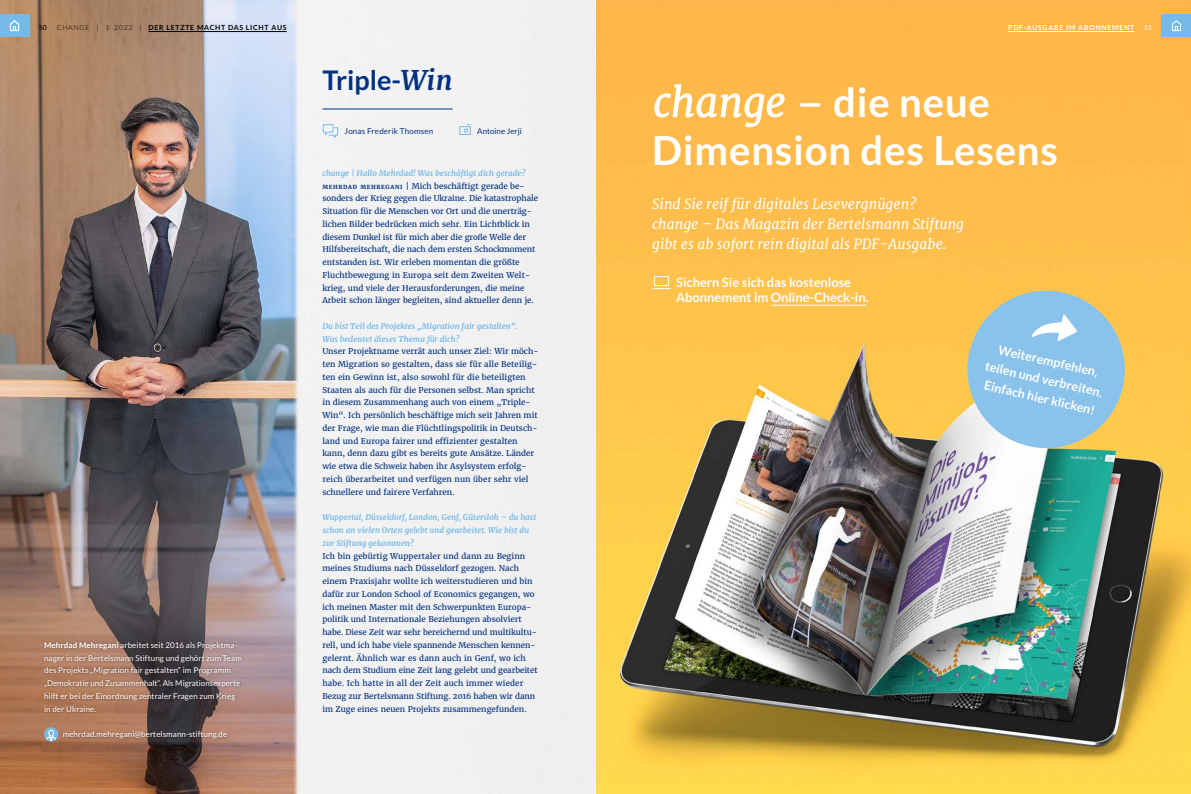
<style>
.page{position:relative;width:1191px;height:794px;background:#fff}
.page>*{position:absolute;margin:0;border:0;box-sizing:border-box;transform-origin:0 0}
.t1{font:700 40.1px/48px "Lato";letter-spacing:.02em;color:#fff;scale:1.2 1}
.t2{font:700 27px "Lato";color:#003082}
.t3{font:italic 14px/20px "Merriweather";color:#fff}
.t4{font:700 12.9px/15.5px "Lato";color:#fff}
.t5{font:700 12.5px/19px "Lato";color:#fff;text-align:center}
.t6{font:8px/12.8px "Merriweather";color:#003082}
.t7{font:8px/12.8px "Lato";letter-spacing:.01em;color:#fff}
.t8{font:italic 700 8px/12.8px "Merriweather";color:#76bae7}
.t9{font:8px "Lato";letter-spacing:.02em;color:#003082}
.t10{font:8px "Lato";color:#003082}
.t11{font:700 7px "Lato";letter-spacing:.1em;color:#000}
.t12{font:700 7px "Lato";letter-spacing:.1em;color:#fff}
.t13{font:7px "Lato";color:#000}
.t14{font:7px "Lato";color:#fff}
.s1{font-weight:300}
.s2{font-weight:700}
.s3{font-family:"Merriweather";font-style:italic}
.s4{font-weight:700;font-style:italic;color:#76bae7}
.s5{font-weight:700;font-size:5.6px}
.s6{font-style:inherit}
</style>
<div class="page">
<img style="left:0;top:0;width:1191px;height:794px">
<svg style="left:652px;top:276px;width:18px;height:13px"></svg>
<svg style="left:959px;top:283px;width:173px;height:173px;background:#afc6c0"></svg>
<svg style="left:323px;top:124px;width:15px;height:14px"></svg>
<svg style="left:459px;top:124px;width:12px;height:11px"></svg>
<hr style="left:322px;top:108px;width:130px;height:1px;background:#003082">
<hr style="left:771px;top:305px;width:95px;height:1px;background:#fff">
<div style="left:42px;top:639px;width:202px;height:102px;background:#000;opacity:.4"></div>
<div style="left:44px;top:727px;width:14px;height:14px;background:#76bae7;border-radius:50%"></div>
<svg style="left:46px;top:729px;width:10px;height:12px"></svg>
<svg style="left:654px;top:84px;width:130px;height:43px"></svg>
<hr style="left:148px;top:31px;width:138px;height:1px;background:#000">
<div style="left:0;top:14px;width:29px;height:23px;background:#76bae7"></div>
<div style="left:1161px;top:14px;width:30px;height:23px;background:#76bae7"></div>
<svg style="left:1171px;top:20px;width:10px;height:11px"></svg>
<svg style="left:10px;top:20px;width:9px;height:11px"></svg>
<hr style="left:1008px;top:31px;width:126px;height:1px;background:#fff">
<p class="t13" style="left:39px;top:23px;width:10px">50</p>
<p class="t11" style="left:57px;top:23px;width:231px"><span class="s1">CHANGE | 1 2022 |</span> DER LETZTE MACHT DAS LICHT AUS</p>
<p class="t12" style="left:1008px;top:23px;width:127px">PDF-AUSGABE IM ABONNEMENT</p>
<p class="t14" style="left:1144px;top:23px;width:10px">51</p>
<p class="t7" style="left:44px;top:638px;width:199px"><span class="s2">Mehrdad Mehregani</span> arbeitet seit 2016 als Projektma&shy;nager in der Bertelsmann Stiftung und gehört zum Team des Projekts „Migration fair gestalten“ im Programm „Demokratie und Zusammenhalt“. Als Migrationsexperte hilft er bei der Einordnung zentraler Fragen zum Krieg in der Ukraine.</p>
<p class="t7" style="left:63px;top:728px;width:166px">mehrdad.mehregani@bertelsmann-stiftung.de</p>
<h2 class="t2" style="left:322px;top:65px;width:132px">Triple-<span class="s3">Win</span></h2>
<p class="t9" style="left:345px;top:126px;width:90px">Jonas Frederik Thomsen</p>
<p class="t10" style="left:477px;top:126px;width:46px">Antoine Jerji</p>
<p class="t6" style="left:322px;top:166px;width:217px"><span class="s4">change | Hallo Mehrdad! Was beschäftigt dich gerade?<br></span><span class="s5">MEHRDAD MEHREGANI</span> <span class="s6">|</span> Mich beschäftigt gerade be&shy;sonders der Krieg gegen die Ukraine. Die katastrophale Situation für die Menschen vor Ort und die unerträg&shy;lichen Bilder bedrücken mich sehr. Ein Lichtblick in diesem Dunkel ist für mich aber die große Welle der Hilfsbereitschaft, die nach dem ersten Schockmoment entstanden ist. Wir erleben momentan die größte Fluchtbewegung in Europa seit dem Zweiten Welt&shy;krieg, und viele der Herausforderungen, die meine Arbeit schon länger begleiten, sind aktueller denn je.</p>
<p class="t8" style="left:322px;top:319px;width:197px">Du bist Teil des Projektes „Migration fair gestalten“.<br>Was bedeutet dieses Thema für dich?</p>
<p class="t6" style="left:322px;top:345px;width:218px">Unser Projektname verrät auch unser Ziel: Wir möch&shy;ten Migration so gestalten, dass sie für alle Beteilig&shy;ten ein Gewinn ist, also sowohl für die beteiligten Staaten als auch für die Personen selbst. Man spricht in diesem Zusammenhang auch von einem „Triple-Win“. Ich persönlich beschäftige mich seit Jahren mit der Frage, wie man die Flüchtlingspolitik in Deutsch&shy;land und Europa fairer und effizienter gestalten kann, denn dazu gibt es bereits gute Ansätze. Länder wie etwa die Schweiz haben ihr Asylsystem erfolg&shy;reich überarbeitet und verfügen nun über sehr viel schnellere und fairere Verfahren.</p>
<p class="t8" style="left:322px;top:511px;width:215px">Wuppertal, Düsseldorf, London, Genf, Gütersloh – du hast schon an vielen Orten gelebt und gearbeitet. Wie bist du zur Stiftung gekommen?</p>
<p class="t6" style="left:322px;top:549px;width:217px">Ich bin gebürtig Wuppertaler und dann zu Beginn meines Studiums nach Düsseldorf gezogen. Nach einem Praxisjahr wollte ich weiterstudieren und bin dafür zur London School of Economics gegangen, wo ich meinen Master mit den Schwerpunkten Europa&shy;politik und Internationale Beziehungen absolviert habe. Diese Zeit war sehr bereichernd und multikultu&shy;rell, und ich habe viele spannende Menschen kennen&shy;gelernt. Ähnlich war es dann auch in Genf, wo ich nach dem Studium eine Zeit lang gelebt und gearbeitet habe. Ich hatte in all der Zeit auch immer wieder Bezug zur Bertelsmann Stiftung. 2016 haben wir dann im Zuge eines neuen Projekts zusammengefunden.</p>
<h1 class="t1" style="left:652px;top:77px;width:340px;text-indent:144px">– die neue<br>Dimension des Lesens</h1>
<h3 class="t3" style="left:652px;top:194px;width:313px">Sind Sie reif für digitales Lesevergnügen? change – Das Magazin der Bertelsmann Stiftung gibt es ab sofort rein digital als PDF-Ausgabe.</h3>
<h3 class="t4" style="left:676px;top:274px;width:194px">Sichern Sie sich das kostenlose<br>Abonnement im Online-Check-in.</h3>
<h3 class="t5" style="left:992px;top:338px;width:122px;rotate:13deg">Weiterempfehlen, teilen und verbreiten.<br>Einfach hier klicken!</h3>
</div>
